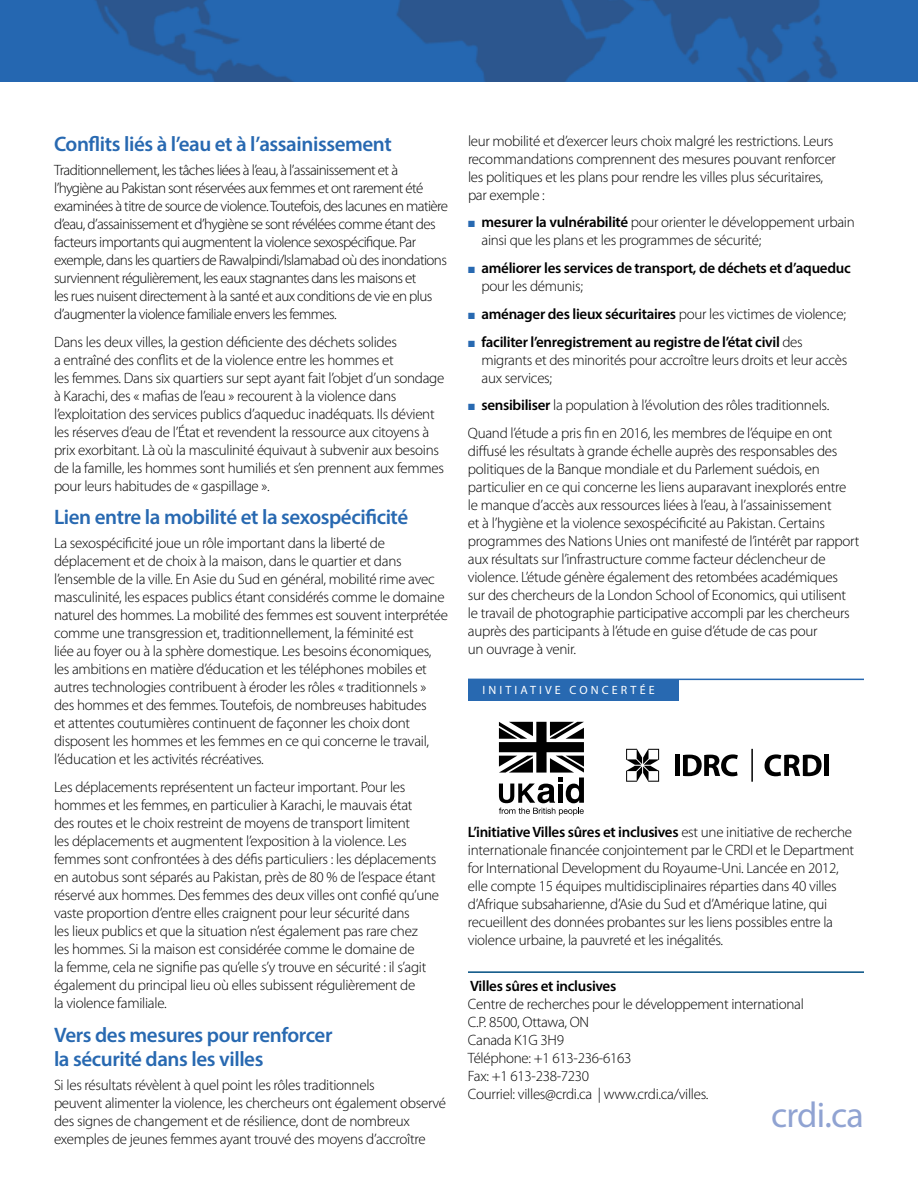
<style>
.page{position:relative;width:918px;height:1188px;background:#fff}
.page>*{position:absolute;margin:0;border:0;box-sizing:border-box;transform-origin:0 0}
.t1{font:36px "Myriad Pro";color:#90a3d2}
.t2{font:600 21px/24px "Myriad Pro";letter-spacing:-.02em;color:#2869b1}
.t3{font:300 15px/18px "Myriad Pro";letter-spacing:-.02em;color:#000}
.t4{font:300 15px/18px "Myriad Pro";letter-spacing:-.04em;color:#000}
.t5{font:600 15px/18px "Myriad Pro";letter-spacing:-.02em;color:#000}
.t6{font:12px "Myriad Pro";color:#fff}
.s1{color:#2869b1}
.s2{font-weight:600}
.s3{font-weight:300}
</style>
<div class="page">
<img style="left:0;top:0;width:918px;height:82px">
<svg style="left:499px;top:722px;width:85px;height:94px"></svg>
<svg style="left:626px;top:749px;width:33px;height:33px"></svg>
<hr style="left:675px;top:755px;width:4px;height:21px;background:#000">
<svg style="left:683px;top:754px;width:55px;height:22px"></svg>
<svg style="left:765px;top:754px;width:57px;height:22px"></svg>
<div style="left:824px;top:755px;width:5px;height:21px;background:#000"></div>
<hr style="left:751px;top:749px;width:2px;height:33px;background:#000">
<hr style="left:468px;top:971px;width:396px;height:2px;background:#004e81">
<div style="left:468px;top:679px;width:211px;height:21px;background:#2869b1"></div>
<hr style="left:468px;top:679px;width:396px;height:1px;background:#2869b1">
<h2 class="t2" style="left:54px;top:131px;width:339px">Conflits liés à l’eau et à l’assainissement</h2>
<p class="t4" style="left:54px;top:161px;width:396px">Traditionnellement, les tâches liées à l’eau, à l’assainissement et à l’hygiène au Pakistan sont réservées aux femmes et ont rarement été examinées à titre de source de violence. Toutefois, des lacunes en matière d’eau, d’assainissement et d’hygiène se sont révélées comme étant des facteurs importants qui augmentent la violence sexospécifique. Par exemple, dans les quartiers de Rawalpindi/Islamabad où des inondations surviennent régulièrement, les eaux stagnantes dans les maisons et<br>les rues nuisent directement à la santé et aux conditions de vie en plus d’augmenter la violence familiale envers les femmes.</p>
<p class="t3" style="left:54px;top:332px;width:392px">Dans les deux villes, la gestion déficiente des déchets solides<br>a entraîné des conflits et de la violence entre les hommes et<br>les femmes. Dans six quartiers sur sept ayant fait l’objet d’un sondage à Karachi, des « mafias de l’eau » recourent à la violence dans l’exploitation des services publics d’aqueduc inadéquats. Ils dévient les réserves d’eau de l’État et revendent la ressource aux citoyens à prix exorbitant. Là où la masculinité équivaut à subvenir aux besoins de la famille, les hommes sont humiliés et s’en prennent aux femmes pour leurs habitudes de « gaspillage ».</p>
<h2 class="t2" style="left:54px;top:505px;width:356px">Lien entre la mobilité et la sexospécificité</h2>
<p class="t3" style="left:54px;top:534px;width:396px">La sexospécificité joue un rôle important dans la liberté de déplacement et de choix à la maison, dans le quartier et dans l’ensemble de la ville. En Asie du Sud en général, mobilité rime avec masculinité, les espaces publics étant considérés comme le domaine naturel des hommes. La mobilité des femmes est souvent interprétée comme une transgression et, traditionnellement, la féminité est<br>liée au foyer ou à la sphère domestique. Les besoins économiques, les ambitions en matière d’éducation et les téléphones mobiles et autres technologies contribuent à éroder les rôles « traditionnels » des hommes et des femmes. Toutefois, de nombreuses habitudes<br>et attentes coutumières continuent de façonner les choix dont disposent les hommes et les femmes en ce qui concerne le travail, l’éducation et les activités récréatives.</p>
<p class="t3" style="left:54px;top:778px;width:387px">Les déplacements représentent un facteur important. Pour les hommes et les femmes, en particulier à Karachi, le mauvais état<br>des routes et le choix restreint de moyens de transport limitent<br>les déplacements et augmentent l’exposition à la violence. Les femmes sont confrontées à des défis particuliers : les déplacements en autobus sont séparés au Pakistan, près de 80 % de l’espace étant réservé aux hommes. Des femmes des deux villes ont confié qu’une vaste proportion d’entre elles craignent pour leur sécurité dans<br>les lieux publics et que la situation n’est également pas rare chez<br>les hommes. Si la maison est considérée comme le domaine de<br>la femme, cela ne signifie pas qu’elle s’y trouve en sécurité : il s’agit également du principal lieu où elles subissent régulièrement de<br>la violence familiale.</p>
<h2 class="t2" style="left:54px;top:1022px;width:280px">Vers des mesures pour renforcer la sécurité dans les villes</h2>
<p class="t3" style="left:54px;top:1076px;width:394px">Si les résultats révèlent à quel point les rôles traditionnels<br>peuvent alimenter la violence, les chercheurs ont également observé des signes de changement et de résilience, dont de nombreux exemples de jeunes femmes ayant trouvé des moyens d’accroître</p>
<p class="t3" style="left:468px;top:132px;width:370px">leur mobilité et d’exercer leurs choix malgré les restrictions. Leurs recommandations comprennent des mesures pouvant renforcer les politiques et les plans pour rendre les villes plus sécuritaires, par exemple :</p>
<p class="t3" style="left:481px;top:213px;width:375px;text-indent:-13px"><span class="s1">■</span> <span class="s2">mesurer la vulnérabilité</span> pour orienter le développement urbain ainsi que les plans et les programmes de sécurité;</p>
<p class="t5" style="left:481px;top:259px;width:371px;text-indent:-13px"><span class="s1">■</span> améliorer les services de transport, de déchets et d’aqueduc <span class="s3">pour les démunis;</span></p>
<p class="t5" style="left:468px;top:304px;width:379px"><span class="s1">■</span> aménager des lieux sécuritaires <span class="s3">pour les victimes de violence;</span></p>
<p class="t3" style="left:481px;top:333px;width:367px;text-indent:-13px"><span class="s1">■</span> <span class="s2">faciliter l’enregistrement au registre de l’état civil</span> des migrants et des minorités pour accroître leurs droits et leur accès aux services;</p>
<p class="t3" style="left:468px;top:391px;width:366px;line-height:27.8px"><span class="s1">■</span> <span class="s2">sensibiliser</span> la population à l’évolution des rôles traditionnels.<br>Quand l’étude a pris fin en 2016, les membres de l’équipe en ont</p>
<p class="t3" style="left:468px;top:442px;width:393px">diffusé les résultats à grande échelle auprès des responsables des politiques de la Banque mondiale et du Parlement suédois, en particulier en ce qui concerne les liens auparavant inexplorés entre le manque d’accès aux ressources liées à l’eau, à l’assainissement<br>et à l’hygiène et la violence sexospécificité au Pakistan. Certains programmes des Nations U nies ont manifesté de l’intérêt par rapport aux résultats sur l’infrastructure comme facteur déclencheur de violence. L’étude génère également des retombées académiques<br>sur des chercheurs de la London School of Economics, qui utilisent le travail de photographie participative accompli par les chercheurs auprès des participants à l’étude en guise d’étude de cas pour<br>un ouvrage à venir.</p>
<p class="t6" style="left:482px;top:682px;width:8px">INITI</p>
<p class="t6" style="left:520px;top:682px;width:81px">ATI VE CONCERT</p>
<p class="t6" style="left:640px;top:682px;width:15px">É E</p>
<p class="t3" style="left:468px;top:823px;width:388px"><span class="s2">L’initiative Villes sûres et inclusives</span> est une initiative de recherche internationale financée conjointement par le CRDI et le Department for International Development du Royaume-U ni. Lancée en 2012, elle compte 15 équipes multidisciplinaires réparties dans 40 villes d’Afrique subsaharienne, d’Asie du Sud et d’Amérique latine, qui recueillent des données probantes sur les liens possibles entre la violence urbaine, la pauvreté et les inégalités.</p>
<p class="t5" style="left:470px;top:976px;width:148px">Villes sûres et inclusives</p>
<p class="t3" style="left:468px;top:995px;width:337px">Centre de recherches pour le développement international<br>C.P. 8500, Ottawa, ON<br>Canada K1G 3H9<br>Téléphone: +1 613-236-6163<br>Fax: +1 613-238-7230<br>Courriel: villes@crdi.ca | www.crdi.ca/villes.</p>
<h1 class="t1" style="left:771px;top:1092px;width:94px">crdi.ca</h1>
</div>
